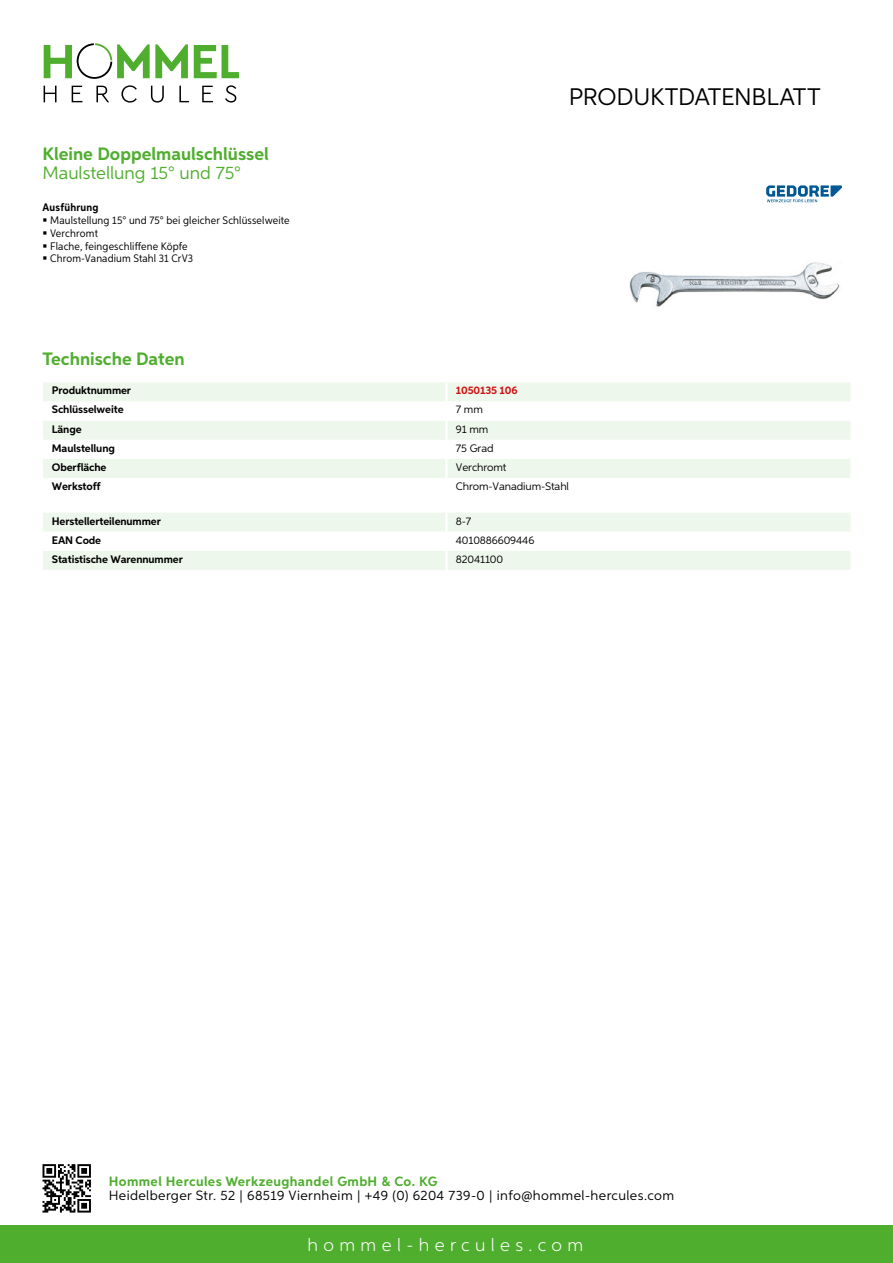
<style>
.page{position:relative;width:893px;height:1263px;background:#fff}
.page>*{position:absolute;margin:0;border:0;box-sizing:border-box;transform-origin:0 0}
.t1{font:24px "Aspira";letter-spacing:-.01em;color:#000}
.t2{font:700 18px "Aspira";color:#50ae2f}
.t3{font:18px "Aspira";color:#50ae2f}
.t4{font:300 18px "Aspira";letter-spacing:.3em;color:#fff}
.t5{font:13.5px "Aspira";letter-spacing:.03em;color:#000}
.t6{font:700 13.5px "Aspira";letter-spacing:.03em;color:#50ae2f}
.t7{font:700 10.95px "Aspira";letter-spacing:-.01em;color:#000}
.t8{font:10.95px/12.8px "Aspira Nar";letter-spacing:.015em;color:#000}
.t9{font:10.95px "Aspira";letter-spacing:-.01em;color:#000}
.t10{font:700 10.95px "Aspira";letter-spacing:-.01em;color:#cd1013}
.t11{font:700 10.95px "Aspira Nar";letter-spacing:.02em;color:#000}
</style>
<div class="page">
<div style="left:0;top:1226px;width:893px;height:37px;background:#50ae2f"></div>
<svg style="left:43px;top:1164px;width:48px;height:48px"></svg>
<svg style="left:194px;top:45px;width:45px;height:33px"></svg>
<svg style="left:44px;top:43px;width:144px;height:36px"></svg>
<svg style="left:44px;top:86px;width:13px;height:16px"></svg>
<svg style="left:72px;top:86px;width:10px;height:16px"></svg>
<svg style="left:96px;top:86px;width:13px;height:16px"></svg>
<svg style="left:121px;top:85px;width:16px;height:18px"></svg>
<svg style="left:151px;top:86px;width:13px;height:17px"></svg>
<svg style="left:179px;top:86px;width:10px;height:16px"></svg>
<svg style="left:202px;top:86px;width:11px;height:16px"></svg>
<svg style="left:225px;top:85px;width:11px;height:18px"></svg>
<div style="left:43px;top:382px;width:807px;height:19px;background:#eef7eb"></div>
<svg style="left:43px;top:421px;width:807px;height:57px;fill:#eef7eb"></svg>
<hr style="left:445px;top:382px;width:3px;height:19px;background:#fff">
<hr style="left:445px;top:421px;width:3px;height:19px;background:#fff">
<hr style="left:445px;top:440px;width:3px;height:19px;background:#fff">
<hr style="left:445px;top:459px;width:3px;height:19px;background:#fff">
<svg style="left:43px;top:513px;width:807px;height:57px"></svg>
<hr style="left:445px;top:551px;width:3px;height:19px;background:#fff">
<img style="left:629px;top:262px;width:211px;height:45px">
<svg style="left:766px;top:185px;width:76px;height:17px"></svg>
<h2 class="t2" style="left:43px;top:142px;width:228px">Kleine Doppelmaulschlüssel</h2>
<h2 class="t3" style="left:43px;top:162px;width:200px">Maulstellung 15° und 75°</h2>
<p class="t11" style="left:43px;top:201px;width:58px">Ausführung</p>
<p class="t8" style="left:50px;top:214px;width:241px">Maulstellung 15° und 75° bei gleicher Schlüsselweite<br>Verchromt<br>Flache, feingeschliffene Köpfe<br>Chrom-Vanadium Stahl 31 CrV3</p>
<h1 class="t1" style="left:569px;top:82px;width:253px">Produktdatenblatt</h1>
<h2 class="t2" style="left:43px;top:348px;width:144px">Technische Daten</h2>
<p class="t7" style="left:52px;top:384px;width:81px">Produktnummer</p>
<p class="t10" style="left:456px;top:384px;width:63px">1050135 106</p>
<p class="t7" style="left:52px;top:403px;width:73px">Schlüsselweite</p>
<p class="t9" style="left:456px;top:403px;width:29px">7 mm</p>
<p class="t7" style="left:52px;top:422px;width:31px">Länge</p>
<p class="t9" style="left:456px;top:422px;width:34px">91 mm</p>
<p class="t7" style="left:52px;top:441px;width:65px">Maulstellung</p>
<p class="t9" style="left:456px;top:441px;width:39px">75 Grad</p>
<p class="t7" style="left:52px;top:460px;width:56px">Oberfläche</p>
<p class="t9" style="left:456px;top:460px;width:52px">Verchromt</p>
<p class="t7" style="left:52px;top:479px;width:50px">Werkstoff</p>
<p class="t9" style="left:456px;top:479px;width:115px">Chrom-Vanadium-Stahl</p>
<p class="t7" style="left:52px;top:514px;width:111px">Herstellerteilenummer</p>
<p class="t9" style="left:456px;top:514px;width:17px">8-7</p>
<p class="t7" style="left:52px;top:533px;width:51px">EAN Code</p>
<p class="t9" style="left:456px;top:533px;width:80px">4010886609446</p>
<p class="t7" style="left:52px;top:552px;width:132px">Statistische Warennummer</p>
<p class="t9" style="left:456px;top:552px;width:49px">82041100</p>
<p class="t6" style="left:109px;top:1172px;width:330px">Hommel Hercules Werkzeughandel GmbH &amp; Co. KG</p>
<p class="t5" style="left:109px;top:1187px;width:567px">Heidelberger Str. 52 | 68519 Viernheim | +49 (0) 6204 739-0 | info@hommel-hercules.com</p>
<h2 class="t4" style="left:307px;top:1234px;width:277px">hommel-hercules.com</h2>
</div>
